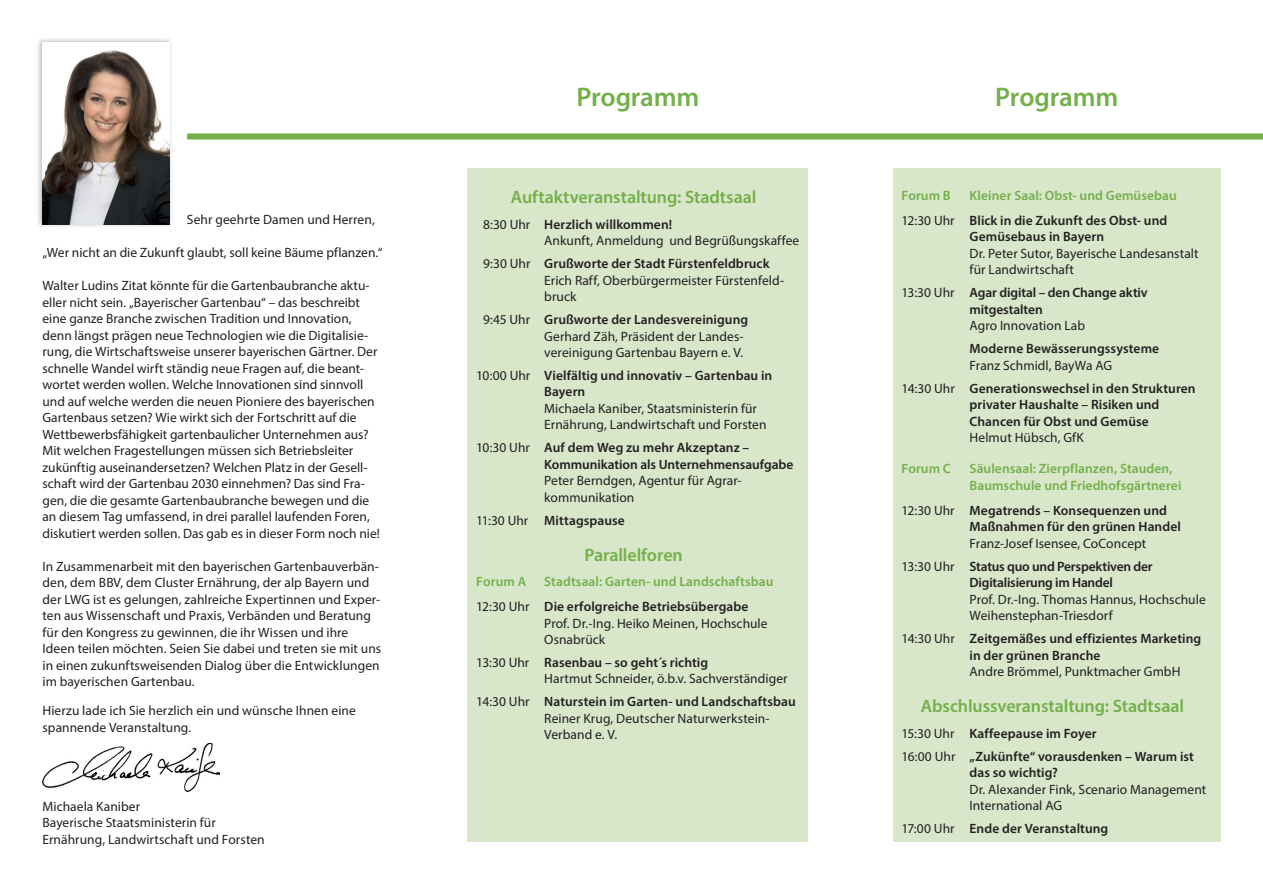
<style>
.page{position:relative;width:1263px;height:893px;background:#fff}
.page>*{position:absolute;margin:0;border:0;box-sizing:border-box;transform-origin:0 0}
.t1{font:600 27px "Myriad Pro";letter-spacing:-.01em;color:#74b04a}
.t2{font:600 18px "Myriad Pro";letter-spacing:-.005em;color:#74b04a}
.t3{font:13.5px/16.5px "Myriad Pro";color:#231f20}
.t4{font:600 13.5px/16.5px "Myriad Pro";letter-spacing:.005em;color:#231f20}
.t5{font:600 13.5px/25px "Myriad Pro";letter-spacing:.005em;color:#74b04a}
.t6{font:600 13.5px "Myriad Pro";letter-spacing:-.015em;color:#231f20}
.s1{font-weight:600}
.s2{font-weight:400}
.s3{font-weight:400;color:#231f20}
.s4{color:#231f20}
</style>
<div class="page">
<img style="left:38px;top:39px;width:134px;height:188px">
<img style="left:43px;top:43px;width:127px;height:181px">
<img style="left:43px;top:743px;width:177px;height:48px">
<div style="left:468px;top:169px;width:340px;height:673px;background:#d8e6ca"></div>
<div style="left:893px;top:169px;width:327px;height:673px;background:#d8e6ca"></div>
<div style="left:187px;top:133px;width:1076px;height:6px;background:#74b04a"></div>
<p class="t3" style="left:187px;top:211px;width:189px">Sehr geehrte Damen und Herren,</p>
<p class="t3" style="left:43px;top:244px;width:342px">„Wer nicht an die Zukunft glaubt, soll keine Bäume pflanzen.“</p>
<p class="t3" style="left:43px;top:277px;width:339px">Walter Ludins Zitat könnte für die Gartenbaubranche aktu&shy;eller nicht sein. „Bayerischer Gartenbau“ – das beschreibt eine ganze Branche zwischen Tradition und Innovation, denn längst prägen neue Technologien wie die Digitalisie&shy;rung, die Wirtschaftsweise unserer bayerischen Gärtner. Der schnelle Wandel wirft ständig neue Fragen auf, die beant&shy;wortet werden wollen. Welche Innovationen sind sinnvoll und auf welche werden die neuen Pioniere des bayerischen Gartenbaus setzen? Wie wirkt sich der Fortschritt auf die Wettbewerbsfähigkeit gartenbaulicher Unternehmen aus?<br>Mit welchen Fragestellungen müssen sich Betriebsleiter zukünftig auseinandersetzen? Welchen Platz in der Gesell&shy;schaft wird der Gartenbau 2030 einnehmen? Das sind Fra&shy;gen, die die gesamte Gartenbaubranche bewegen und die an diesem Tag umfassend, in drei parallel laufenden Foren, diskutiert werden sollen. Das gab es in dieser Form noch nie!</p>
<p class="t3" style="left:43px;top:557px;width:340px">In Zusammenarbeit mit den bayerischen Gartenbauverbän&shy;den, dem BBV, dem Cluster Ernährung, der alp Bayern und der LWG ist es gelungen, zahlreiche Expertinnen und Exper&shy;ten aus Wissenschaft und Praxis, Verbänden und Beratung für den Kongress zu gewinnen, die ihr Wissen und ihre Ideen teilen möchten. Seien Sie dabei und treten sie mit uns in einen zukunftsweisenden Dialog über die Entwicklungen im bayerischen Gartenbau.</p>
<p class="t3" style="left:43px;top:702px;width:315px">Hierzu lade ich Sie herzlich ein und wünsche Ihnen eine spannende Veranstaltung.</p>
<p class="t3" style="left:43px;top:798px;width:224px">Michaela Kaniber<br>Bayerische Staatsministerin für<br>Ernährung, Landwirtschaft und Forsten</p>
<h1 class="t1" style="left:576px;top:79px;width:124px">Programm</h1>
<h1 class="t1" style="left:995px;top:79px;width:124px">Programm</h1>
<h2 class="t2" style="left:511px;top:186px;width:247px">Auftaktveranstaltung: Stadtsaal</h2>
<p class="t3" style="left:544px;top:216px;width:257px;text-indent:-61px">8:30 Uhr <span class="s1">Herzlich willkommen!<br></span>Ankunft, Anmeldung und Begrüßungskaffee</p>
<p class="t3" style="left:544px;top:255px;width:241px;text-indent:-61px">9:30 Uhr <span class="s1">Grußworte der Stadt Fürstenfeldbruck<br></span>Erich Raff, Oberbürgermeister Fürstenfeld&shy;bruck</p>
<p class="t3" style="left:544px;top:311px;width:205px;text-indent:-61px">9:45 Uhr <span class="s1">Grußworte der Landesvereinigung<br></span>Gerhard Zäh, Präsident der Landes&shy;vereinigung Gartenbau Bayern e. V.</p>
<p class="t4" style="left:544px;top:367px;width:229px;text-indent:-68px"><span class="s2">10:00 Uhr</span> Vielfältig und innovativ – Gartenbau in<br>Bayern</p>
<p class="t3" style="left:544px;top:400px;width:224px">Michaela Kaniber, Staatsministerin für<br>Ernährung, Landwirtschaft und Forsten</p>
<p class="t4" style="left:544px;top:439px;width:251px;text-indent:-68px"><span class="s2">10:30 Uhr</span> Auf dem Weg zu mehr Akzeptanz –<br>Kommunikation als Unternehmensaufgabe</p>
<p class="t3" style="left:544px;top:472px;width:199px">Peter Berndgen, Agentur für Agrar&shy;kommunikation</p>
<p class="t4" style="left:476px;top:512px;width:150px"><span class="s2">11:30 Uhr</span> Mittagspause</p>
<h2 class="t2" style="left:584px;top:543px;width:100px">Parallelforen</h2>
<p class="t5" style="left:476px;top:569px;width:51px">Forum A</p>
<p class="t5" style="left:476px;top:569px;width:299px;text-indent:68px">Stadtsaal: Garten- und Landschaftsbau<br><span class="s3">12:30 Uhr</span> <span class="s4">Die erfolgreiche Betriebsübergabe</span></p>
<p class="t3" style="left:544px;top:615px;width:225px">Prof. Dr.-Ing. Heiko Meinen, Hochschule<br>Osnabrück</p>
<p class="t3" style="left:544px;top:654px;width:245px;text-indent:-68px">13:30 Uhr <span class="s1">Rasenbau – so geht´s richtig<br></span>Hartmut Schneider, ö.b.v. Sachverständiger</p>
<p class="t3" style="left:544px;top:693px;width:253px;text-indent:-68px">14:30 Uhr <span class="s1">Naturstein im Garten- und Landschaftsbau<br></span>Reiner Krug, Deutscher Naturwerkstein-<br>Verband e. V.</p>
<p class="t5" style="left:901px;top:183px;width:277px;text-indent:68px">Kleiner Saal: Obst- und Gemüsebau<br><span class="s3">12:30 Uhr</span> <span class="s4">Blick in die Zukunft des Obst- und</span></p>
<p class="t4" style="left:969px;top:228px;width:136px">Gemüsebaus in Bayern</p>
<p class="t3" style="left:969px;top:245px;width:231px">Dr. Peter Sutor, Bayerische Landesanstalt für Landwirtschaft</p>
<p class="t4" style="left:969px;top:284px;width:180px;text-indent:-68px"><span class="s2">13:30 Uhr</span> Agar digital – den Change aktiv mit gestalten</p>
<p class="t3" style="left:969px;top:317px;width:117px">Agro Innovation Lab</p>
<p class="t4" style="left:969px;top:340px;width:191px">Moderne Bewässerungssysteme</p>
<p class="t4" style="left:901px;top:353px;width:296px;line-height:23px;text-indent:68px"><span class="s2">Franz Schmidl, BayWa AG<br>14:30 Uhr</span> Generationswechsel in den Strukturen</p>
<p class="t4" style="left:969px;top:396px;width:191px">privater Haushalte – Risiken und<br>Chancen für Obst und Gemüse</p>
<p class="t3" style="left:969px;top:429px;width:116px">Helmut Hübsch, GfK</p>
<p class="t5" style="left:901px;top:456px;width:51px">Forum C</p>
<p class="t5" style="left:969px;top:460px;width:213px;line-height:16.5px">Säulensaal: Zierpflanzen, Stauden,<br>Baumschule und Friedhofsgärtnerei</p>
<p class="t4" style="left:969px;top:502px;width:213px;text-indent:-68px"><span class="s2">12:30 Uhr</span> Megatrends – Konsequenzen und<br>Maßnahmen für den grünen Handel</p>
<p class="t3" style="left:901px;top:532px;width:253px;line-height:23px;text-indent:68px">Franz-Josef Isensee, CoConcept<br>13:30 Uhr <span class="s1">Status quo und Perspektiven der</span></p>
<p class="t6" style="left:969px;top:574px;width:145px">Digitalisierung im Handel</p>
<p class="t3" style="left:969px;top:591px;width:238px">Prof. Dr.-Ing. Thomas Hannus, Hochschule<br>Weihenstephan-Triesdorf</p>
<p class="t4" style="left:969px;top:630px;width:233px;text-indent:-68px"><span class="s2">14:30 Uhr</span> Zeitgemäßes und effizientes Marketing in der grünen Branche</p>
<p class="t3" style="left:969px;top:663px;width:213px">Andre Brömmel, Punktmacher GmbH</p>
<h2 class="t2" style="left:921px;top:695px;width:265px">Abschlussveranstaltung: Stadtsaal</h2>
<p class="t4" style="left:901px;top:721px;width:294px;line-height:23px"><span class="s2">15:30 Uhr</span> Kaffeepause im Foyer<br><span class="s2">16:00 Uhr</span> „Zukünfte“ vorausdenken – Warum ist</p>
<p class="t4" style="left:969px;top:764px;width:90px">das so wichtig?</p>
<p class="t3" style="left:969px;top:780px;width:238px">Dr. Alexander Fink, Scenario Management<br>International AG</p>
<p class="t4" style="left:901px;top:820px;width:208px"><span class="s2">17:00 Uhr</span> Ende der Veranstaltung</p>
<p class="t5" style="left:901px;top:183px;width:51px">Forum B</p>
</div>
